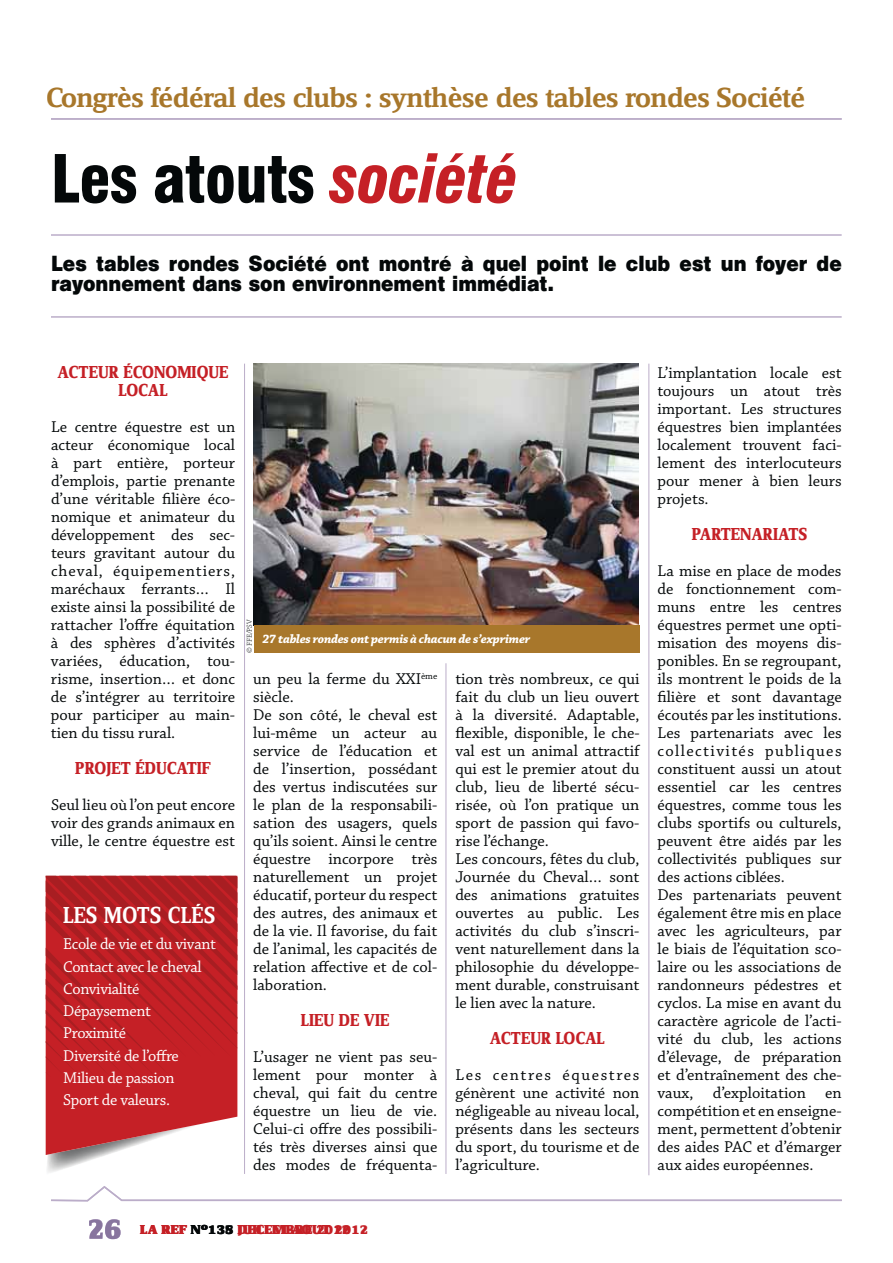
<style>
.page{position:relative;width:893px;height:1263px;background:#fff}
.page>*{position:absolute;margin:0;border:0;box-sizing:border-box;transform-origin:0 0}
.t1{font:900 condensed 64.5px "Swiss 721 BT";letter-spacing:-.01em;color:#040809}
.t2{font:30px "Zine Serif Dis Black Roman Tf";color:#88759e}
.t3{font:500 28.5px "Zine Serif Dis";letter-spacing:-.03em;color:#a8772b;scale:1.16 1}
.t4{font:500 24px "Zine Serif Dis";color:#fff}
.t5{font:19.5px/21px "Swiss 721 BT Black No 2";color:#040809;scale:.96 1}
.t6{font:18px/18px "Zine Serif Dis Bold Roman Tf";color:#c52026;text-align:center}
.t7{font:16.5px/18px "Chaparral Pro";color:#040809;text-align:justify}
.t8{font:16.5px/22.2px "Chaparral Pro";letter-spacing:-.02em;color:#fff}
.t9{font:13.5px "Zine Serif Dis Black Roman Tf";letter-spacing:.01em;color:#c52026;scale:1.1 1}
.t10{font:italic 700 12.75px "Chaparral Pro";letter-spacing:-.02em;color:#fff}
.t11{font:300 7.5px "Chaparral Pro";letter-spacing:-.015em;color:#040809}
.s1{font-style:italic;color:#c52026}
.s2{color:#040809}
</style>
<div class="page">
<svg style="left:51px;top:1186px;width:791px;height:16px"></svg>
<svg style="left:89px;top:1219px;width:32px;height:20px"></svg>
<hr style="left:51px;top:118px;width:791px;height:2px;background:#bbadc9">
<hr style="left:446px;top:663px;width:1px;height:511px;background:#bbadc9">
<hr style="left:244px;top:364px;width:1px;height:810px;background:#bbadc9">
<hr style="left:648px;top:364px;width:1px;height:811px;background:#bbadc9">
<hr style="left:51px;top:316px;width:791px;height:2px;background:#bbadc9">
<hr style="left:51px;top:234px;width:791px;height:2px;background:#bbadc9">
<img style="left:254px;top:364px;width:385px;height:261px">
<img style="left:47px;top:1155px;width:58px;height:18px">
<svg style="left:46px;top:1078px;width:191px;height:77px;fill:#c52026"></svg>
<svg style="left:46px;top:876px;width:191px;height:202px;background:#bb1f24"></svg>
<div style="left:254px;top:625px;width:386px;height:28px;background:#a8772b"></div>
<h3 class="t3" style="left:46px;top:86px;width:656px">Congrès fédéral des clubs : synthèse des tables rondes Société</h3>
<h1 class="t1" style="left:51px;top:140px;width:469px">Les atouts <span class="s1">société</span></h1>
<p class="t5" style="left:51px;top:253px;width:825px">Les tables rondes Société ont montré à quel point le club est un foyer de rayonnement dans son environnement immédiat.</p>
<p class="t6" style="left:58px;top:366px;width:173px">ACTEUR ÉCONOMIQUE<br>LOCAL</p>
<p class="t7" style="left:51px;top:419px;width:186px">Le centre équestre est un acteur économique local à part entière, porteur d’emplois, partie prenante d’une véritable filière éco&shy;nomique et animateur du développement des sec&shy;teurs gravitant autour du cheval, équipementiers, maréchaux ferrants… Il existe ainsi la possibilité de rattacher l’offre équitation à des sphères d’activités variées, éducation, tou&shy;risme, insertion… et donc de s’intégrer au territoire pour participer au main&shy;tien du tissu rural.</p>
<p class="t6" style="left:75px;top:762px;width:137px">PROJET ÉDUCATIF</p>
<p class="t7" style="left:51px;top:797px;width:186px">Seul lieu où l’on peut encore voir des grands animaux en ville, le centre équestre est</p>
<h3 class="t4" style="left:63px;top:906px;width:154px">LES MOTS CLÉS</h3>
<p class="t8" style="left:63px;top:934px;width:154px">Ecole de vie et du vivant<br>Contact avec le cheval<br>Convivialité<br>Dépaysement<br>Proximité<br>Diversité de l’offre<br>Milieu de passion<br>Sport de valeurs.</p>
<p class="t11" style="left:245px;top:653px;width:35px;rotate:-90deg">© FFE/PSV</p>
<p class="t10" style="left:262px;top:631px;width:269px">27 tables rondes ont permis à chacun de s’exprimer</p>
<p class="t7" style="left:253px;top:671px;width:186px;text-align:left">un peu la ferme du XXI<sup>ème </sup>siècle.<br>De son côté, le cheval est lui-même un acteur au service de l’éducation et de l’insertion, possédant des vertus indiscutées sur le plan de la responsabili&shy;sation des usagers, quels qu’ils soient. Ainsi le centre équestre incorpore très naturellement un projet éducatif, porteur du respect des autres, des animaux et de la vie. Il favorise, du fait de l’animal, les capacités de relation affective et de col&shy;laboration.</p>
<p class="t6" style="left:301px;top:1013px;width:90px">LIEU DE VIE</p>
<p class="t7" style="left:253px;top:1049px;width:186px">L’usager ne vient pas seu&shy;lement pour monter à cheval, qui fait du centre équestre un lieu de vie.<br>Celui-ci offre des possibili&shy;tés très diverses ainsi que des modes de fréquenta-</p>
<p class="t7" style="left:455px;top:671px;width:186px;text-align:left">tion très nombreux, ce qui fait du club un lieu ouvert à la diversité. Adaptable, flexible, disponible, le che&shy;val est un animal attractif qui est le premier atout du club, lieu de liberté sécu&shy;risée, où l’on pratique un sport de passion qui favo&shy;rise l’échange.<br>Les concours, fêtes du club,<br>Journée du Cheval… sont des animations gratuites ouvertes au public. Les activités du club s’inscri&shy;vent naturellement dans la philosophie du développe&shy;ment durable, construisant le lien avec la nature.</p>
<p class="t6" style="left:490px;top:1031px;width:117px">ACTEUR LOCAL</p>
<p class="t7" style="left:455px;top:1067px;width:186px">Les centres équestres génèrent une activité non négligeable au niveau local, présents dans les secteurs du sport, du tourisme et de l’agriculture.</p>
<p class="t7" style="left:657px;top:365px;width:186px">L’implantation locale est toujours un atout très important. Les structures équestres bien implantées localement trouvent faci&shy;lement des interlocuteurs pour mener à bien leurs projets.</p>
<p class="t6" style="left:692px;top:528px;width:117px">PARTENARIATS</p>
<p class="t7" style="left:657px;top:563px;width:186px;text-align:left">La mise en place de modes de fonctionnement com&shy;muns entre les centres équestres permet une opti&shy;misation des moyens dis&shy;ponibles. En se regroupant, ils montrent le poids de la filière et sont davantage écoutés par les institutions.<br>Les partenariats avec les collectivités publiques constituent aussi un atout essentiel car les centres équestres, comme tous les clubs sportifs ou culturels, peuvent être aidés par les collectivités publiques sur des actions ciblées.<br>Des partenariats peuvent également être mis en place avec les agriculteurs, par le biais de l’équitation sco&shy;laire ou les associations de randonneurs pédestres et cyclos. La mise en avant du caractère agricole de l’acti&shy;vité du club, les actions d’élevage, de préparation et d’entraînement des che&shy;vaux, d’exploitation en compétition et en enseigne&shy;ment, permettent d’obtenir des aides PAC et d’émarger aux aides européennes.</p>
<h2 class="t2" style="left:88px;top:1219px;width:35px">26</h2>
<p class="t9" style="left:140px;top:1225px;width:192px">LA REF <span class="s2">N°1385</span> DECEMBRE 2012</p>
<p class="t9" style="left:238px;top:1225px;width:119px">JUILLET-AOUT 2012</p>
</div>
